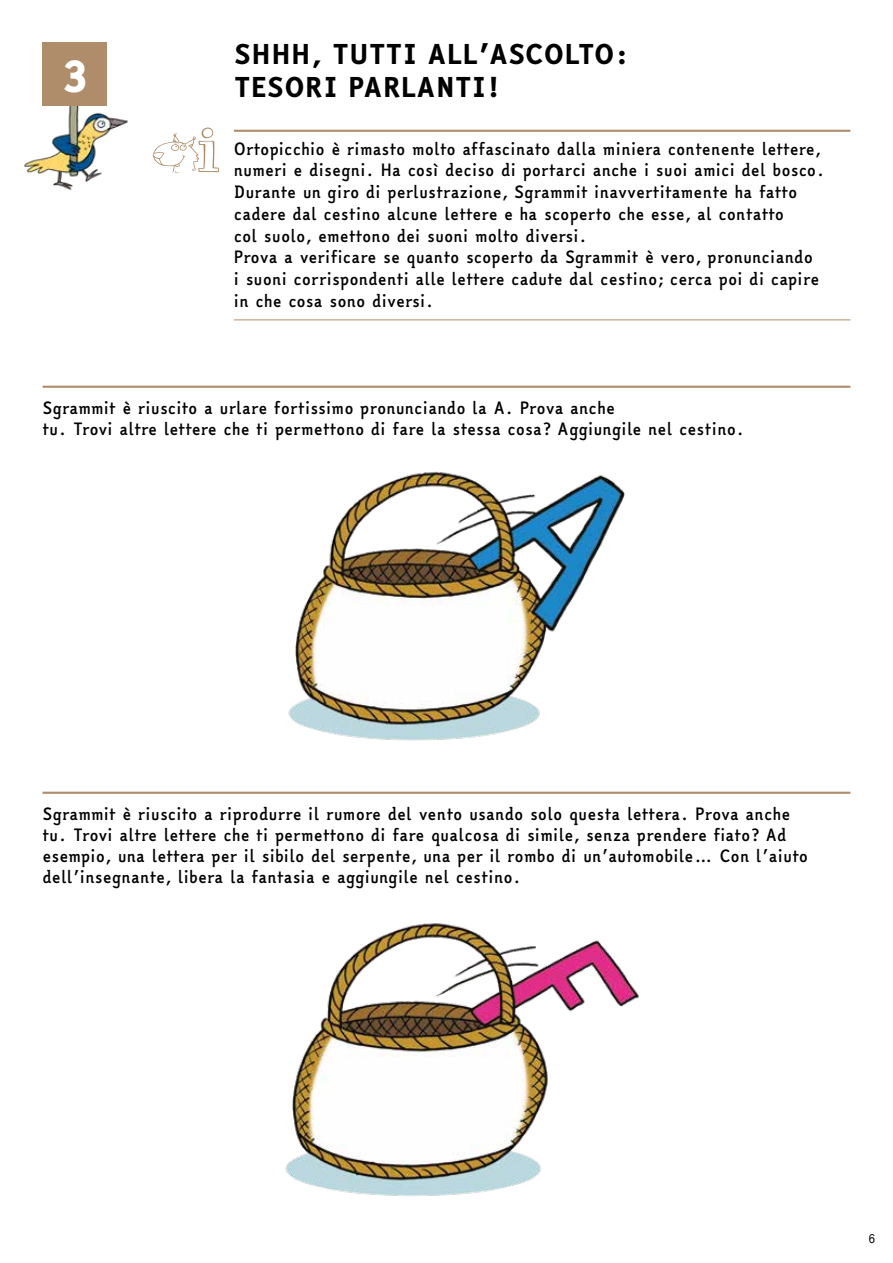
<style>
.page{position:relative;width:893px;height:1263px;background:#fff}
.page>*{position:absolute;margin:0;border:0;box-sizing:border-box;transform-origin:0 0}
.t1{font:45.45px "Easy Reading XB";color:#fff}
.t2{font:26.55px/32.8px "Easy Reading XB";color:#000}
.t3{font:700 16.5px/21.8px "Easy Reading";color:#000}
.t4{font:12.75px "Easy Reading";color:#000}
</style>
<div class="page">
<hr style="left:234px;top:320px;width:616px;height:1px;background:#af8d6a">
<hr style="left:234px;top:130px;width:616px;height:2px;background:#af8d6a">
<hr style="left:43px;top:386px;width:807px;height:2px;background:#af8d6a">
<hr style="left:43px;top:792px;width:807px;height:2px;background:#af8d6a">
<svg style="left:153px;top:127px;width:66px;height:46px"></svg>
<img style="left:25px;top:100px;width:103px;height:90px">
<div style="left:43px;top:43px;width:64px;height:63px;background:#af8d6a"></div>
<img style="left:288px;top:471px;width:337px;height:270px">
<img style="left:285px;top:923px;width:354px;height:273px">
<h1 class="t1" style="left:60px;top:40px;width:30px">3</h1>
<h2 class="t2" style="left:234px;top:38px;width:396px">SHHH, TUTTI ALL’ASCOLTO:<br>TESORI PARLANTI!</h2>
<p class="t3" style="left:234px;top:138px;width:592px">Ortopicchio è rimasto molto affascinato dalla miniera contenente lettere, numeri e disegni. Ha così deciso di portarci anche i suoi amici del bosco.<br>Durante un giro di perlustrazione, Sgrammit inavvertitamente ha fatto cadere dal cestino alcune lettere e ha scoperto che esse, al contatto<br>col suolo, emettono dei suoni molto diversi.<br>Prova a verificare se quanto scoperto da Sgrammit è vero, pronunciando<br>i suoni corrispondenti alle lettere cadute dal cestino; cerca poi di capire in che cosa sono diversi.</p>
<p class="t3" style="left:43px;top:397px;width:703px;line-height:21px">Sgrammit è riuscito a urlare fortissimo pronunciando la A. Prova anche<br>tu. Trovi altre lettere che ti permettono di fare la stessa cosa? Aggiungile nel cestino.</p>
<p class="t3" style="left:43px;top:803px;width:767px;line-height:21px">Sgrammit è riuscito a riprodurre il rumore del vento usando solo questa lettera. Prova anche tu. Trovi altre lettere che ti permettono di fare qualcosa di simile, senza prendere fiato? Ad esempio, una lettera per il sibilo del serpente, una per il rombo di un’automobile… Con l’aiuto dell’insegnante, libera la fantasia e aggiungile nel cestino.</p>
<p class="t4" style="left:868px;top:1230px;width:9px">6</p>
</div>
